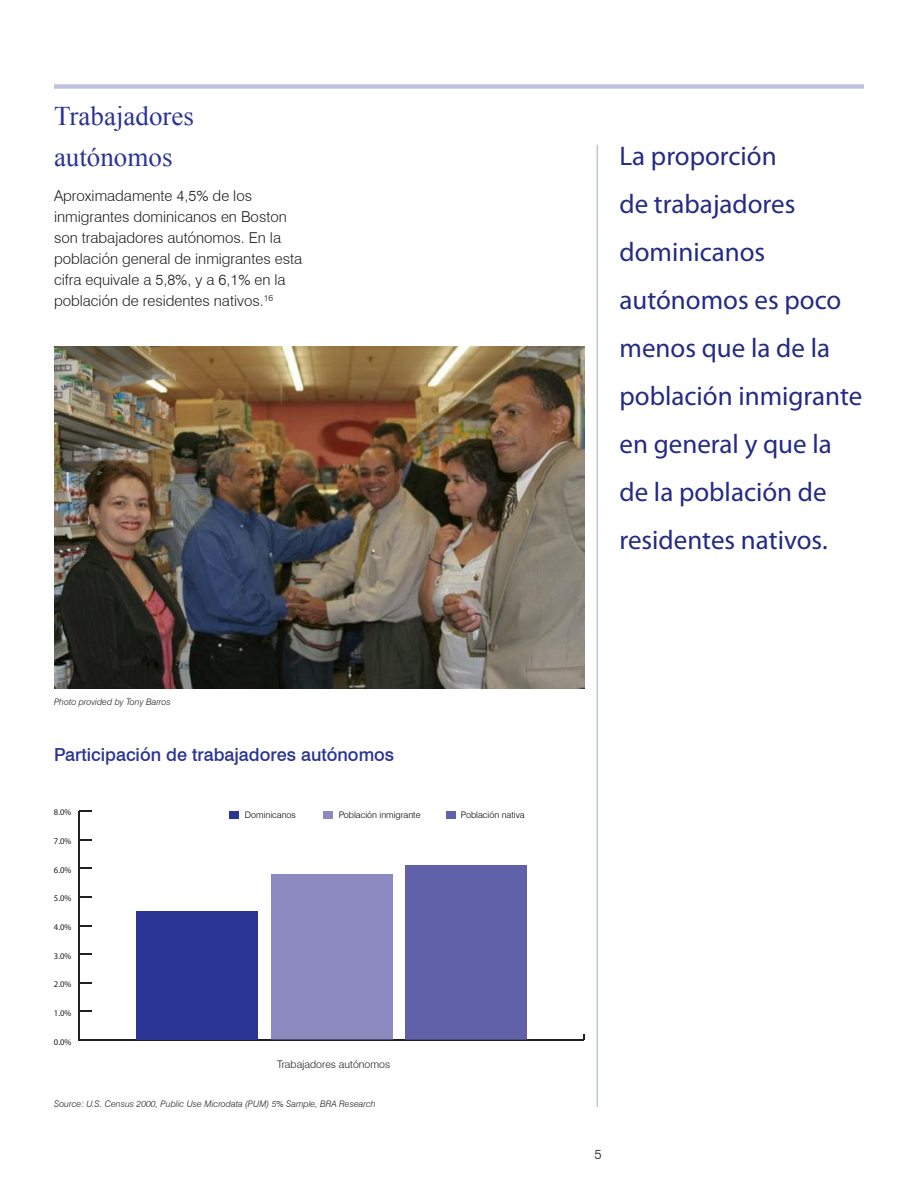
<style>
.page{position:relative;width:918px;height:1188px;background:#fff}
.page>*{position:absolute;margin:0;border:0;box-sizing:border-box;transform-origin:0 0}
.side_text_Right{font:27px/48px "Myriad Pro";color:#232b82}
.headings{font:27px "Times New Roman";color:#2a3493}
.Graph_Headings{font:500 18px "Swiss 721 BT";color:#2a3493}
.headings-2{font:300 15px/21px "Swiss 721 BT";color:#231f20}
.Endnote_Text{font:300 13.5px "Swiss 721 BT";color:#231f20}
.t1{font:12.3px "Myriad";color:#231f20}
.t2{font:11.1px "Myriad";color:#231f20}
.Credits{font:300 10.5px "Swiss 721 BT";color:#231f20}
.Credits-2{font:italic 300 9px "Swiss 721 BT";color:#231f20}
.Graph_Headings-2{font:300 9px "Swiss 721 BT";color:#000}
.t3{font:8.7px "Myriad";color:#231f20}
</style>
<div class="page">
<img style="left:54px;top:346px;width:530px;height:343px">
<div style="left:54px;top:84px;width:810px;height:5px;background:#bfc2de"></div>
<hr style="left:597px;top:145px;width:1px;height:962px;background:#2a3493">
<hr style="left:79px;top:1040px;width:505px;height:1px;background:#231f20">
<hr style="left:79px;top:811px;width:1px;height:229px;background:#231f20">
<svg style="left:80px;top:1039px;width:12px;height:1px"></svg>
<svg style="left:80px;top:1011px;width:12px;height:1px"></svg>
<svg style="left:80px;top:982px;width:12px;height:1px"></svg>
<svg style="left:80px;top:954px;width:12px;height:1px"></svg>
<svg style="left:80px;top:925px;width:12px;height:1px"></svg>
<svg style="left:80px;top:896px;width:12px;height:1px"></svg>
<svg style="left:80px;top:868px;width:12px;height:1px"></svg>
<svg style="left:80px;top:839px;width:12px;height:1px"></svg>
<svg style="left:79px;top:810px;width:13px;height:1px"></svg>
<div style="left:406px;top:865px;width:121px;height:175px;background:#6161aa"></div>
<hr style="left:406px;top:1040px;width:121px;height:1px;background:#484881">
<div style="left:271px;top:874px;width:121px;height:166px;background:#8d8ac2"></div>
<hr style="left:271px;top:1040px;width:121px;height:1px;background:#4e4c6f">
<div style="left:137px;top:911px;width:121px;height:129px;background:#2a3493"></div>
<div style="left:446px;top:812px;width:10px;height:7px;background:#6161aa"></div>
<div style="left:323px;top:812px;width:10px;height:7px;background:#8d8ac2"></div>
<div style="left:229px;top:812px;width:10px;height:7px;background:#2a3493"></div>
<p class="headings" style="left:54px;top:98px;width:141px">Trabajadores</p>
<p class="headings" style="left:54px;top:139px;width:120px">autónomos</p>
<p class="headings-2" style="left:54px;top:185px;width:250px">Aproximadamente 4,5% de los inmigrantes dominicanos en Boston son trabajadores autónomos. En la población general de inmigrantes esta cifra equivale a 5,8%, y a 6,1% en la población de residentes nativos.<sup>16</sup></p>
<p class="Credits-2" style="left:54px;top:696px;width:118px">Photo provided by Tony Barros</p>
<p class="Graph_Headings" style="left:54px;top:743px;width:342px">Participación de trabajadores autónomos</p>
<p class="t2" style="left:372px;top:806px;width:62px">Foreign-Born</p>
<p class="t2" style="left:476px;top:806px;width:57px">Native-Born</p>
<p class="t3" style="left:54px;top:808px;width:19px">8.0%</p>
<p class="Graph_Headings-2" style="left:245px;top:809px;width:53px">Dominicanos</p>
<p class="t1" style="left:466px;top:809px;width:55px">Native-Bor</p>
<p class="t1" style="left:343px;top:809px;width:68px">Foreign-Born</p>
<p class="Graph_Headings-2" style="left:461px;top:809px;width:65px">Población nativa</p>
<p class="t1" style="left:249px;top:809px;width:62px">Dominicans</p>
<p class="Graph_Headings-2" style="left:339px;top:809px;width:83px">Población inmigrante</p>
<p class="t3" style="left:54px;top:837px;width:19px">7.0%</p>
<p class="t3" style="left:54px;top:865px;width:19px">6.0%</p>
<p class="t3" style="left:54px;top:894px;width:19px">5.0%</p>
<p class="t3" style="left:54px;top:923px;width:19px">4.0%</p>
<p class="t3" style="left:54px;top:951px;width:19px">3.0%</p>
<p class="t3" style="left:54px;top:980px;width:19px">2.0%</p>
<p class="t3" style="left:54px;top:1009px;width:19px">1.0%</p>
<p class="t3" style="left:54px;top:1037px;width:19px">0.0%</p>
<p class="Credits" style="left:277px;top:1058px;width:115px">Trabajadores autónomos</p>
<p class="Credits-2" style="left:54px;top:1098px;width:323px">Source: U.S. Census 2000, Public Use Microdata (PUM) 5% Sample, BRA Research</p>
<p class="side_text_Right" style="left:620px;top:131px;width:159px">La proporción</p>
<p class="side_text_Right" style="left:620px;top:179px;width:177px">de trabajadores</p>
<p class="side_text_Right" style="left:620px;top:227px;width:147px">dominicanos</p>
<p class="side_text_Right" style="left:620px;top:275px;width:244px">autónomos es poco menos que la de la población inmigrante en general y que la</p>
<p class="side_text_Right" style="left:620px;top:467px;width:210px">de la población de residentes nativos.</p>
<p class="Endnote_Text" style="left:594px;top:1146px;width:9px">5</p>
</div>
